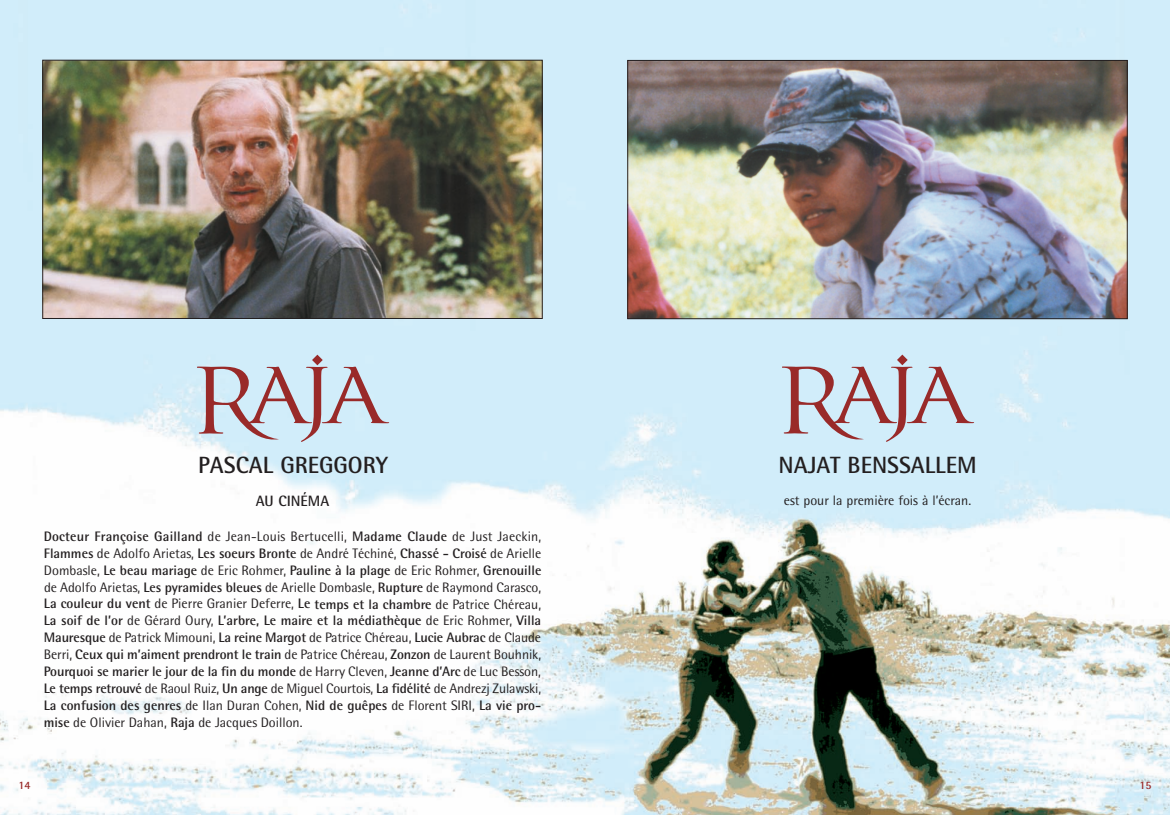
<style>
.page{position:relative;width:1170px;height:815px;background:#fff}
.page>*{position:absolute;margin:0;border:0;box-sizing:border-box;transform-origin:0 0}
.t1{font:700 23.5px "Rotis Semi Sans";color:#231f20}
.t2{font:700 15px "Rotis Semi Sans";color:#231f20}
.t3{font:13.75px/16.9px "Rotis Semi Sans";color:#231f20;text-align:justify}
.t4{font:700 11.25px "Rotis Semi Sans";color:#992a29}
.s1{font-weight:700}
</style>
<div class="page">
<img style="left:0;top:0;width:1169px;height:815px">
<svg style="left:782px;top:355px;width:192px;height:89px;background:#c6c7d2"></svg>
<img style="left:45px;top:62px;width:495px;height:255px">
<div style="left:43px;top:60px;width:499px;height:259px;border:1px solid #231f20"></div>
<svg style="left:197px;top:355px;width:192px;height:89px;background:#c6c7d2"></svg>
<img style="left:629px;top:62px;width:496px;height:255px">
<div style="left:627px;top:60px;width:500px;height:259px;border:1px solid #231f20"></div>
<h1 class="t1" style="left:198px;top:457px;width:191px">PASCAL GREGGORY</h1>
<p class="t2" style="left:256px;top:496px;width:75px">AU CINÉMA</p>
<p class="t3" style="left:44px;top:529px;width:499px"><span class="s1">Docteur Françoise Gailland</span> de Jean-Louis Bertucelli, <span class="s1">Madame Claude</span> de Just Jaeckin, <span class="s1">Flammes</span> de Adolfo Arietas, <span class="s1">Les soeurs Bronte</span> de André Téchiné, <span class="s1">Chassé - Croisé</span> de Arielle Dombasle, <span class="s1">Le beau mariage</span> de Eric Rohmer, <span class="s1">Pauline à la plage</span> de Eric Rohmer, <span class="s1">Grenouille </span>de Adolfo Arietas, <span class="s1">Les pyramides bleues</span> de Arielle Dombasle, <span class="s1">Rupture</span> de Raymond Carasco, <span class="s1">La couleur du vent</span> de Pierre Granier Deferre, <span class="s1">Le temps et la chambre</span> de Patrice Chéreau, <span class="s1">La soif de l’or</span> de Gérard Oury, <span class="s1">L’arbre, Le maire et la médiathèque</span> de Eric Rohmer, <span class="s1">Villa Mauresque</span> de Patrick Mimouni, <span class="s1">La reine Margot</span> de Patrice Chéreau, <span class="s1">Lucie Aubrac</span> de Claude Berri, <span class="s1">Ceux qui m’aiment prendront le train</span> de Patrice Chéreau, <span class="s1">Zonzon</span> de Laurent Bouhnik, <span class="s1">Pourquoi se marier le jour de la fin du monde</span> de Harry Cleven, <span class="s1">Jeanne d’Arc</span> de Luc Besson, <span class="s1">Le temps retrouvé</span> de Raoul Ruiz, <span class="s1">Un ange</span> de Miguel Courtois, <span class="s1">La fidélité</span> de Andrezj Zulawski, <span class="s1">La confusion des genres</span> de Ilan Duran Cohen, <span class="s1">Nid de guêpes</span> de Florent SIRI, <span class="s1">La vie pro&shy;mise</span> de Olivier Dahan, <span class="s1">Raja</span> de Jacques Doillon.</p>
<p class="t4" style="left:19px;top:781px;width:14px">14</p>
<h1 class="t1" style="left:778px;top:457px;width:199px">NAJAT BENSSALLEM</h1>
<p class="t3" style="left:783px;top:493px;width:189px">est pour la première fois à l’écran.</p>
<p class="t4" style="left:1139px;top:781px;width:14px">15</p>
</div>
